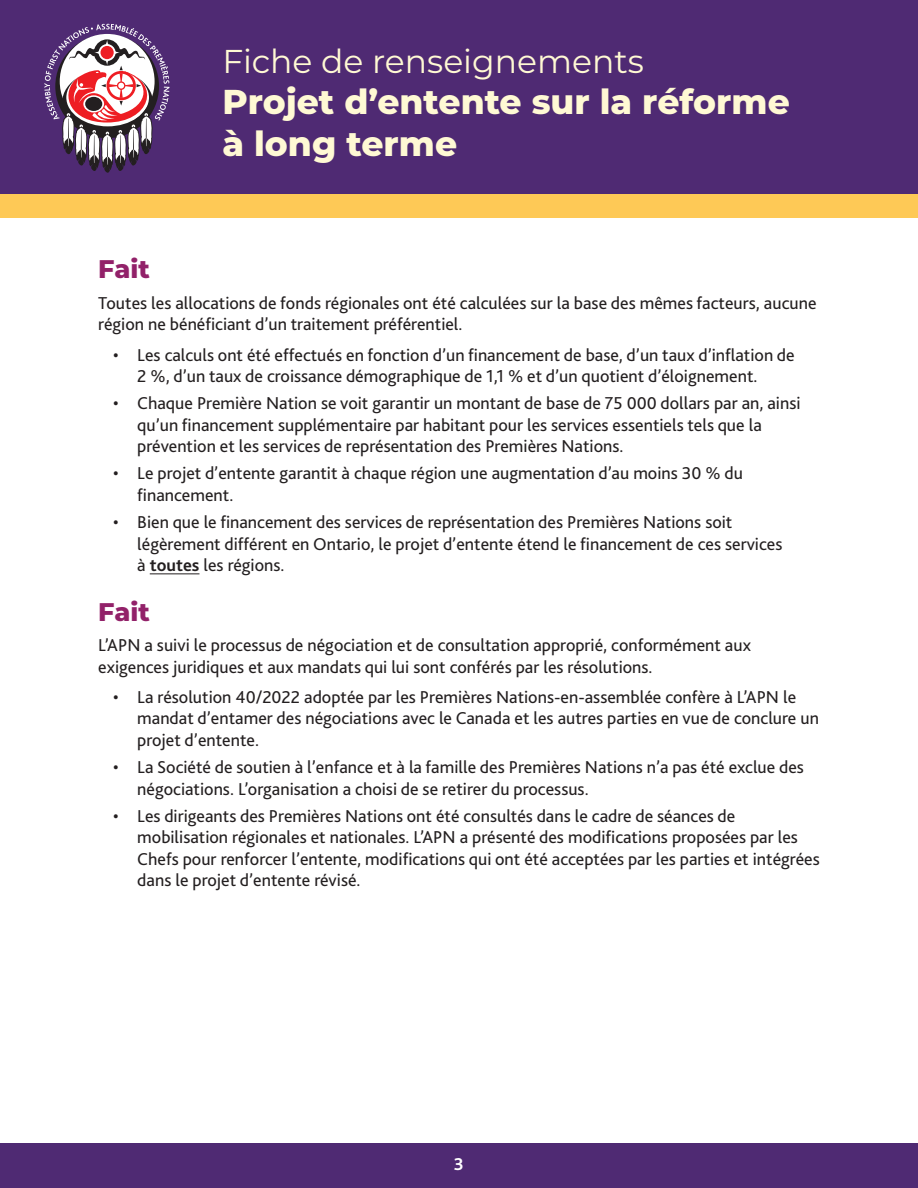
<style>
.page{position:relative;width:918px;height:1188px;background:#fff}
.page>*{position:absolute;margin:0;border:0;box-sizing:border-box;transform-origin:0 0}
.t1{font:800 34.5px/41.4px "Montserrat";color:#fff9d4}
.t2{font:33px "Montserrat";color:#fff9d4}
.t3{font:800 25.5px "Montserrat";color:#922169}
.Body_text{font:18px/21.6px "Bliss 2";color:#231f20}
.t4{font:700 18px "Bliss 2";color:#fff}
.s1{font-weight:700}
</style>
<div class="page">
<div style="left:0;top:0;width:918px;height:194px;background:#4f2a73"></div>
<div style="left:0;top:1143px;width:918px;height:45px;background:#4f2a73"></div>
<svg style="left:44px;top:24px;width:125px;height:149px"></svg>
<div style="left:0;top:194px;width:918px;height:24px;background:#fec956"></div>
<hr style="left:150px;top:573px;width:49px;height:1px;background:#231f20">
<h2 class="t2" style="left:222px;top:39px;width:423px">Fiche de renseignements</h2>
<h1 class="t1" style="left:222px;top:80px;width:569px">Projet d’entente sur la réforme à long terme</h1>
<h2 class="t3" style="left:98px;top:251px;width:53px">Fait</h2>
<p class="Body_text" style="left:98px;top:292px;width:720px">Toutes les allocations de fonds régionales ont été calculées sur la base des mêmes facteurs, aucune région ne bénéficiant d’un traitement préférentiel.</p>
<p class="Body_text" style="left:137px;top:343px;width:659px;text-indent:-24px">• Les calculs ont été effectués en fonction d’un financement de base, d’un taux d’inflation de<br>2 %, d’un taux de croissance démographique de 1,1 % et d’un quotient d’éloignement.</p>
<p class="Body_text" style="left:137px;top:392px;width:665px;text-indent:-24px">• Chaque Première Nation se voit garantir un montant de base de 75 000 dollars par an, ainsi qu’un financement supplémentaire par habitant pour les services essentiels tels que la prévention et les services de représentation des Premières Nations.</p>
<p class="Body_text" style="left:137px;top:462px;width:607px;text-indent:-24px">• Le projet d’entente garantit à chaque région une augmentation d’au moins 30 % du financement.</p>
<p class="Body_text" style="left:137px;top:511px;width:647px;text-indent:-24px">• Bien que le financement des services de représentation des Premières Nations soit légèrement différent en Ontario, le projet d’entente étend le financement de ces services à <span class="s1">toutes</span> les régions.</p>
<h2 class="t3" style="left:98px;top:593px;width:53px">Fait</h2>
<p class="Body_text" style="left:98px;top:634px;width:654px">L’APN a suivi le processus de négociation et de consultation approprié, conformément aux exigences juridiques et aux mandats qui lui sont conférés par les résolutions.</p>
<p class="Body_text" style="left:137px;top:686px;width:683px;text-indent:-24px">• La résolution 40/2022 adoptée par les Premières Nations-en-assemblée confère à L’APN le mandat d’entamer des négociations avec le Canada et les autres parties en vue de conclure un projet d’entente.</p>
<p class="Body_text" style="left:137px;top:756px;width:668px;text-indent:-24px">• La Société de soutien à l’enfance et à la famille des Premières Nations n’a pas été exclue des négociations. L’organisation a choisi de se retirer du processus.</p>
<p class="Body_text" style="left:137px;top:804px;width:684px;text-indent:-24px">• Les dirigeants des Premières Nations ont été consultés dans le cadre de séances de mobilisation régionales et nationales. L’APN a présenté des modifications proposées par les Chefs pour renforcer l’entente, modifications qui ont été acceptées par les parties et intégrées dans le projet d’entente révisé.</p>
<p class="t4" style="left:454px;top:1152px;width:12px">3</p>
</div>
